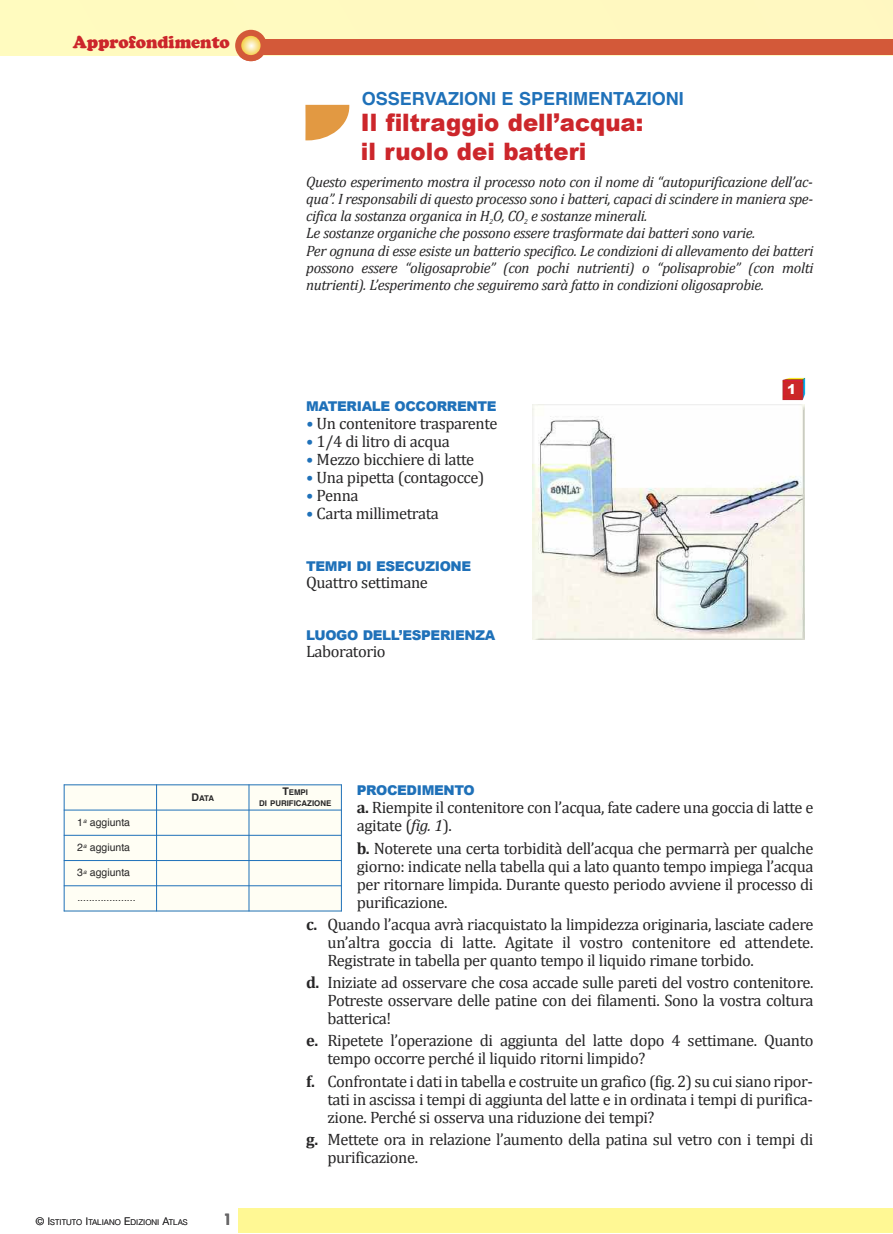
<style>
.page{position:relative;width:893px;height:1234px;background:#fff}
.page>*{position:absolute;margin:0;border:0;box-sizing:border-box;transform-origin:0 0}
.t1{font:900 24px/28.8px "Arial";color:#cc262b;scale:.95 1}
.t2{font:700 18px "Helvetica";color:#1f71b9}
.t3{font:900 18px "Cooper";color:#cc262b;scale:.95 1}
.t4{font:16.5px/18px "Cambria";letter-spacing:-.025em;color:#272627;text-align:justify}
.t5{font:italic 15px/17.2px "Cambria";letter-spacing:-.025em;color:#272627}
.t6{font:800 15px "Futura";color:#686768}
.t7{font:900 13.5px "Arial";letter-spacing:-.025em;color:#1f71b9}
.t8{font:900 13.5px "Arial";color:#fff}
.t9{font:10.5px "Helvetica";color:#272627}
.t10{font:300 7.8px "Helvetica";color:#272627}
.t11{font:700 7.8px/10.5px "Helvetica";color:#272627;text-align:center}
.s1{font-style:italic;color:#1f71b9}
.s2{color:#1f71b9}
.s3{font-weight:700}
.s4{font-style:italic}
.s5{font-size:10.5px}
</style>
<div class="page">
<div style="left:0;top:0;width:892px;height:55px;background:#fff9c0"></div>
<div style="left:250px;top:40px;width:642px;height:15px;background:#d35939"></div>
<div style="left:235px;top:30px;width:32px;height:31px;background:#d35939;border-radius:50%"></div>
<svg style="left:241px;top:36px;width:20px;height:19px"></svg>
<div style="left:238px;top:1208px;width:654px;height:24px;background:#fff894"></div>
<svg style="left:305px;top:105px;width:44px;height:35px"></svg>
<div style="left:64px;top:784px;width:93px;height:25px;background:#fffef4"></div>
<div style="left:157px;top:784px;width:92px;height:25px;background:#fffef4"></div>
<div style="left:249px;top:784px;width:93px;height:25px;background:#fffef4"></div>
<div style="left:64px;top:809px;width:93px;height:26px;background:#fffef4"></div>
<div style="left:157px;top:809px;width:92px;height:26px;background:#fffef4"></div>
<div style="left:249px;top:809px;width:93px;height:26px;background:#fffef4"></div>
<div style="left:64px;top:835px;width:93px;height:25px;background:#fffef4"></div>
<div style="left:157px;top:835px;width:92px;height:25px;background:#fffef4"></div>
<div style="left:249px;top:835px;width:93px;height:25px;background:#fffef4"></div>
<div style="left:64px;top:860px;width:93px;height:25px;background:#fffef4"></div>
<div style="left:157px;top:860px;width:92px;height:25px;background:#fffef4"></div>
<div style="left:249px;top:860px;width:93px;height:25px;background:#fffef4"></div>
<div style="left:64px;top:885px;width:93px;height:26px;background:#fffef4"></div>
<div style="left:157px;top:885px;width:92px;height:26px;background:#fffef4"></div>
<div style="left:249px;top:885px;width:93px;height:26px;background:#fffef4"></div>
<hr style="left:64px;top:784px;width:1px;height:127px;background:#1f71b9">
<hr style="left:156px;top:784px;width:1px;height:127px;background:#1f71b9">
<hr style="left:249px;top:784px;width:1px;height:127px;background:#1f71b9">
<hr style="left:341px;top:784px;width:1px;height:127px;background:#1f71b9">
<hr style="left:64px;top:784px;width:278px;height:1px;background:#1f71b9">
<hr style="left:64px;top:809px;width:278px;height:1px;background:#1f71b9">
<hr style="left:64px;top:834px;width:278px;height:1px;background:#1f71b9">
<hr style="left:64px;top:860px;width:278px;height:1px;background:#1f71b9">
<hr style="left:64px;top:885px;width:278px;height:1px;background:#1f71b9">
<hr style="left:64px;top:910px;width:278px;height:1px;background:#1f71b9">
<img style="left:782px;top:378px;width:23px;height:22px">
<img style="left:532px;top:404px;width:272px;height:235px">
<p class="t3" style="left:73px;top:32px;width:167px">Approfondimento</p>
<p class="t2" style="left:362px;top:91px;width:324px">OSSERVAZIONI E SPERIMENTAZIONI</p>
<h1 class="t1" style="left:361px;top:107px;width:299px">Il filtraggio dell’acqua: il ruolo dei batteri</h1>
<p class="t5" style="left:306px;top:172px;width:509px">Questo esperimento mostra il processo noto con il nome di “autopurificazione dell’ac&shy;qua”. I responsabili di questo processo sono i batteri, capaci di scindere in maniera spe&shy;cifica la sostanza organica in H<sub>2</sub>O, CO<sub>2</sub> e sostanze minerali.<br>Le sostanze organiche che possono essere trasformate dai batteri sono varie.<br>Per ognuna di esse esiste un batterio specifico. Le condizioni di allevamento dei batteri possono essere “oligosaprobie” (con pochi nutrienti) o “polisaprobie” (con molti nutrienti). L’esperimento che seguiremo sarà fatto in condizioni oligosaprobie.</p>
<p class="t7" style="left:306px;top:396px;width:192px">MATERIALE OCCORRENTE</p>
<p class="t4" style="left:306px;top:414px;width:193px"><span class="s1">•</span> Un contenitore trasparente</p>
<p class="t4" style="left:306px;top:432px;width:145px"><span class="s2">•</span> 1/4 di litro di acqua</p>
<p class="t4" style="left:306px;top:450px;width:170px"><span class="s2">•</span> Mezzo bicchiere di latte</p>
<p class="t4" style="left:306px;top:468px;width:180px"><span class="s2">•</span> Una pipetta (contagocce)</p>
<p class="t4" style="left:306px;top:486px;width:54px"><span class="s2">•</span> Penna</p>
<p class="t4" style="left:306px;top:504px;width:134px"><span class="s2">•</span> Carta millimetrata</p>
<p class="t7" style="left:306px;top:556px;width:167px">TEMPI DI ESECUZIONE</p>
<p class="t4" style="left:306px;top:573px;width:123px">Quattro settimane</p>
<p class="t7" style="left:306px;top:625px;width:191px">LUOGO DELL’ESPERIENZA</p>
<p class="t4" style="left:306px;top:642px;width:81px">Laboratorio</p>
<p class="t8" style="left:787px;top:379px;width:11px">1</p>
<p class="t9" style="left:77px;top:817px;width:54px">1<sup>a</sup> aggiunta</p>
<p class="t9" style="left:77px;top:842px;width:54px">2<sup>a</sup> aggiunta</p>
<p class="t9" style="left:77px;top:867px;width:54px">3<sup>a</sup> aggiunta</p>
<p class="t9" style="left:77px;top:893px;width:60px">....................</p>
<p class="t7" style="left:357px;top:780px;width:119px">PROCEDIMENTO</p>
<p class="t4" style="left:357px;top:798px;width:458px"><span class="s3">a.</span> Riempite il contenitore con l’acqua, fate cadere una goccia di latte e agitate (<span class="s4">fig. 1</span>).</p>
<p class="t4" style="left:357px;top:838px;width:458px"><span class="s3">b.</span> Noterete una certa torbidità dell’acqua che permarrà per qualche giorno: indicate nella tabella qui a lato quanto tempo impiega l’acqua per ritornare limpida. Durante questo periodo avviene il processo di purificazione.</p>
<p class="t4" style="left:327px;top:914px;width:488px;text-indent:-21px"><span class="s3">c.</span> Quando l’acqua avrà riacquistato la limpidezza originaria, lasciate cadere un’altra goccia di latte. Agitate il vostro contenitore ed attendete.<br>Registrate in tabella per quanto tempo il liquido rimane torbido.</p>
<p class="t4" style="left:327px;top:972px;width:488px;text-indent:-21px"><span class="s3">d.</span> Iniziate ad osservare che cosa accade sulle pareti del vostro contenitore.<br>Potreste osservare delle patine con dei filamenti. Sono la vostra coltura batterica!</p>
<p class="t4" style="left:327px;top:1031px;width:488px;text-indent:-21px"><span class="s3">e.</span> Ripetete l’operazione di aggiunta del latte dopo 4 settimane. Quanto tempo occorre perché il liquido ritorni limpido?</p>
<p class="t4" style="left:327px;top:1071px;width:487px;text-indent:-21px"><span class="s3">f.</span> Confrontate i dati in tabella e costruite un grafico (fig. 2) su cui siano ripor&shy;tati in ascissa i tempi di aggiunta del latte e in ordinata i tempi di purifica&shy;zione. Perché si osserva una riduzione dei tempi?</p>
<p class="t4" style="left:327px;top:1129px;width:488px;text-indent:-21px"><span class="s3">g.</span> Mettete ora in relazione l’aumento della patina sul vetro con i tempi di purificazione.</p>
<p class="t11" style="left:191px;top:793px;width:24px"><span class="s5">D</span>ATA</p>
<p class="t11" style="left:259px;top:787px;width:74px"><span class="s5">T</span>EMPI<br>DI PURIFICAZIONE</p>
<p class="t10" style="left:36px;top:1218px;width:153px"><span class="s5">© I</span>STITUTO <span class="s5">I</span>TALIANO <span class="s5">E</span>DIZIONI <span class="s5">A</span>TLAS</p>
<p class="t6" style="left:223px;top:1211px;width:10px">1</p>
</div>
